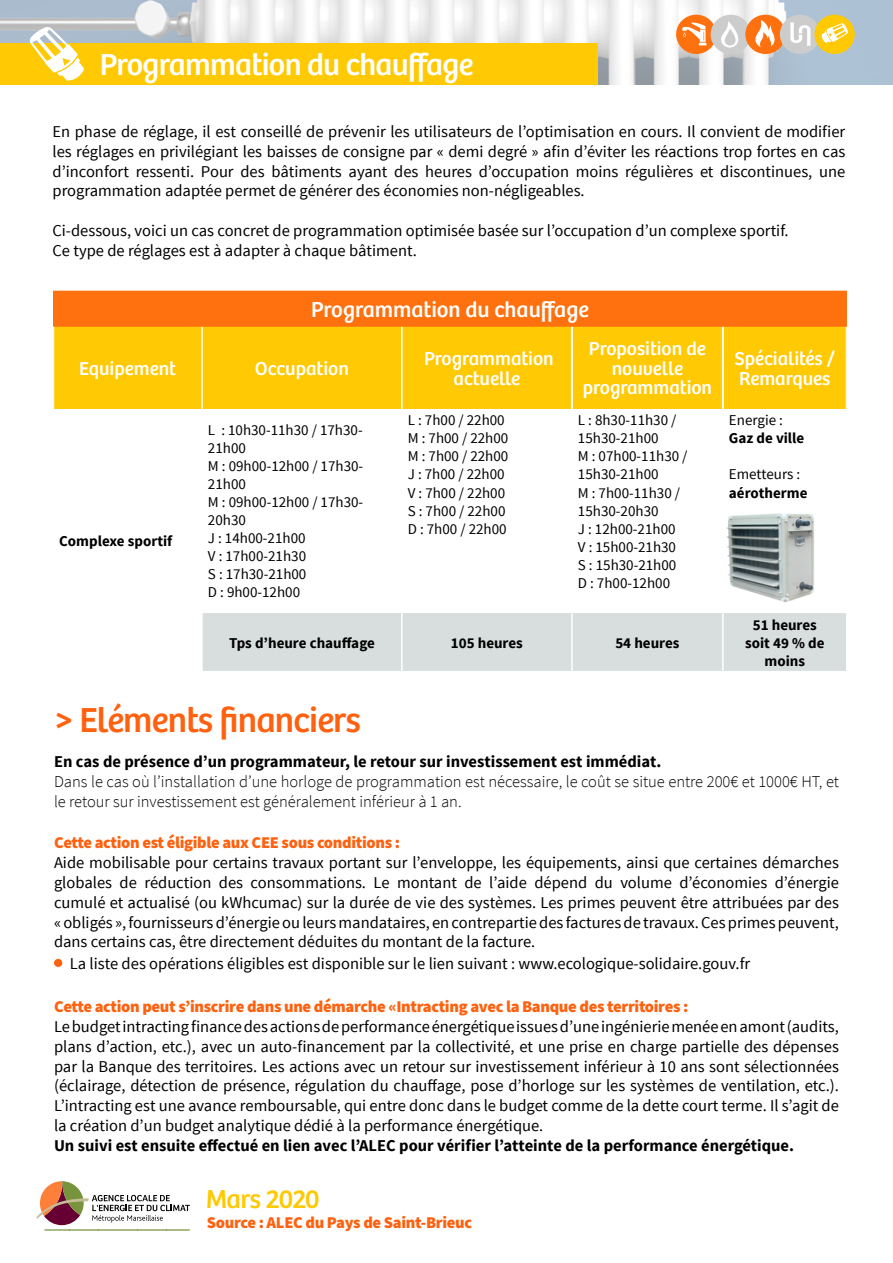
<style>
.page{position:relative;width:893px;height:1263px;background:#fff}
.page>*{position:absolute;margin:0;border:0;box-sizing:border-box;transform-origin:0 0}
.t1{font:36px "Bree";letter-spacing:-.02em;color:#ff610f}
.t2{font:31.5px "Bree";letter-spacing:-.02em;color:#fff}
.t3{font:27px "Bree";letter-spacing:-.03em;color:#ffc904}
.t4{font:22.5px "Bree";color:#fff}
.t5{font:19.5px/19.5px "Bree";color:#fff;text-align:center}
.t6{font:16.5px/19.8px "Source Sans Pro";color:#000;text-align:justify}
.t7{font:700 16.5px "Source Sans Pro";color:#000}
.t8{font:300 16.5px/19.8px "Source Sans Pro";color:#000}
.t9{font:900 16.5px "Source Sans Pro";letter-spacing:-.02em;color:#ff610f}
.t10{font:15px/18px "Source Sans Pro";color:#000}
.t11{font:700 15px/18px "Source Sans Pro";color:#000;text-align:center}
</style>
<div class="page">
<img style="left:0;top:0;width:893px;height:84px">
<div style="left:0;top:43px;width:597px;height:41px;background:#ffc904"></div>
<div style="left:676px;top:15px;width:40px;height:39px;background:#ff710e;border-radius:50%"></div>
<div style="left:711px;top:15px;width:40px;height:39px;background:#ccc;border-radius:50%"></div>
<div style="left:745px;top:15px;width:40px;height:39px;background:#ff710e;border-radius:50%"></div>
<div style="left:780px;top:15px;width:40px;height:39px;background:#ccc;border-radius:50%"></div>
<div style="left:814px;top:15px;width:41px;height:39px;background:#ffc904;border-radius:50%"></div>
<svg style="left:721px;top:21px;width:18px;height:27px"></svg>
<svg style="left:821px;top:23px;width:27px;height:20px"></svg>
<svg style="left:755px;top:20px;width:20px;height:27px"></svg>
<svg style="left:682px;top:22px;width:24px;height:23px"></svg>
<svg style="left:790px;top:23px;width:21px;height:23px"></svg>
<svg style="left:30px;top:27px;width:55px;height:54px"></svg>
<div style="left:53px;top:291px;width:794px;height:36px;background:#ff710e"></div>
<div style="left:55px;top:327px;width:791px;height:82px;background:#ffc904"></div>
<div style="left:203px;top:613px;width:643px;height:58px;background:#d7dedd"></div>
<hr style="left:201px;top:327px;width:2px;height:82px;background:#fff">
<hr style="left:401px;top:327px;width:2px;height:82px;background:#fff">
<hr style="left:571px;top:327px;width:1px;height:82px;background:#fff">
<hr style="left:572px;top:327px;width:1px;height:82px;background:#fff">
<hr style="left:722px;top:327px;width:1px;height:82px;background:#fff">
<hr style="left:723px;top:327px;width:1px;height:82px;background:#fff">
<hr style="left:401px;top:613px;width:2px;height:58px;background:#fff">
<hr style="left:571px;top:613px;width:2px;height:58px;background:#fff">
<hr style="left:722px;top:613px;width:2px;height:58px;background:#fff">
<div style="left:51px;top:289px;width:813px;height:393px;border:2px solid #fff"></div>
<div style="left:54px;top:959px;width:8px;height:8px;background:#ff610f;border-radius:50%"></div>
<hr style="left:45px;top:1230px;width:145px;height:1px;background:#bfbfbf">
<svg style="left:36px;top:1181px;width:154px;height:44px"></svg>
<img style="left:726px;top:513px;width:89px;height:90px">
<h2 class="t2" style="left:100px;top:46px;width:375px">Programmation du chauffage</h2>
<p class="t6" style="left:53px;top:122px;width:794px">En phase de réglage, il est conseillé de prévenir les utilisateurs de l’optimisation en cours. Il convient de modifier les réglages en privilégiant les baisses de consigne par « demi degré » afin d’éviter les réactions trop fortes en cas d’inconfort ressenti. Pour des bâtiments ayant des heures d’occupation moins régulières et discontinues, une programmation adaptée permet de générer des économies non-négligeables.</p>
<p class="t6" style="left:53px;top:221px;width:737px">Ci-dessous, voici un cas concret de programmation optimisée basée sur l’occupation d’un complexe sportif.<br>Ce type de réglages est à adapter à chaque bâtiment.</p>
<h3 class="t4" style="left:311px;top:296px;width:279px">Programmation du chauffage</h3>
<p class="t5" style="left:79px;top:359px;width:98px">Equipement</p>
<p class="t5" style="left:255px;top:359px;width:95px">Occupation</p>
<p class="t5" style="left:424px;top:349px;width:131px">Programmation actuelle</p>
<p class="t5" style="left:583px;top:339px;width:131px">Proposition de nouvelle programmation</p>
<p class="t5" style="left:734px;top:349px;width:102px;text-align:left">Spécialités /<br>Remarques</p>
<p class="t11" style="left:59px;top:532px;width:115px">Complexe sportif</p>
<p class="t10" style="left:208px;top:421px;width:157px">L : 10h30-11h30 / 17h30-<br>21h00<br>M : 09h00-12h00 / 17h30-<br>21h00<br>M : 09h00-12h00 / 17h30-<br>20h30<br>J : 14h00-21h00<br>V : 17h00-21h30<br>S : 17h30-21h00<br>D : 9h00-12h00</p>
<p class="t10" style="left:408px;top:412px;width:102px">L : 7h00 / 22h00<br>M : 7h00 / 22h00<br>M : 7h00 / 22h00<br>J : 7h00 / 22h00<br>V : 7h00 / 22h00<br>S : 7h00 / 22h00<br>D : 7h00 / 22h00</p>
<p class="t10" style="left:578px;top:412px;width:111px">L : 8h30-11h30 /<br>15h30-21h00<br>M : 07h00-11h30 /<br>15h30-21h00<br>M : 7h00-11h30 /<br>15h30-20h30<br>J : 12h00-21h00<br>V : 15h00-21h30<br>S : 15h30-21h00<br>D : 7h00-12h00</p>
<p class="t10" style="left:729px;top:412px;width:56px">Energie :</p>
<p class="t11" style="left:729px;top:430px;width:77px">Gaz de ville</p>
<p class="t10" style="left:729px;top:466px;width:73px">Emetteurs :</p>
<p class="t11" style="left:729px;top:484px;width:80px">aérotherme</p>
<p class="t11" style="left:229px;top:634px;width:147px">Tps d’heure chauffage</p>
<p class="t11" style="left:451px;top:634px;width:73px">105 heures</p>
<p class="t11" style="left:615px;top:634px;width:66px">54 heures</p>
<p class="t11" style="left:745px;top:616px;width:81px">51 heures soit 49 % de moins</p>
<h1 class="t1" style="left:54px;top:699px;width:308px">&gt; Eléments financiers</h1>
<p class="t7" style="left:54px;top:751px;width:609px">En cas de présence d’un programmateur, le retour sur investissement est immédiat.</p>
<p class="t8" style="left:54px;top:772px;width:786px">Dans le cas où l’installation d’une horloge de programmation est nécessaire, le coût se situe entre 200€ et 1000€ HT, et le retour sur investissement est généralement inférieur à 1 an.</p>
<p class="t9" style="left:54px;top:831px;width:348px">Cette action est éligible aux CEE sous conditions :</p>
<p class="t6" style="left:54px;top:853px;width:786px">Aide mobilisable pour certains travaux portant sur l’enveloppe, les équipements, ainsi que certaines démarches globales de réduction des consommations. Le montant de l’aide dépend du volume d’économies d’énergie cumulé et actualisé (ou kWhcumac) sur la durée de vie des systèmes. Les primes peuvent être attribuées par des « obligés », fournisseurs d’énergie ou leurs mandataires, en contrepartie des factures de travaux. Ces primes peuvent, dans certains cas, être directement déduites du montant de la facture.</p>
<p class="t6" style="left:70px;top:954px;width:682px">La liste des opérations éligibles est disponible sur le lien suivant : www.ecologique-solidaire.gouv.fr</p>
<p class="t9" style="left:54px;top:995px;width:636px">Cette action peut s’inscrire dans une démarche «Intracting avec la Banque des territoires :</p>
<p class="t6" style="left:54px;top:1017px;width:786px">Le budget intracting finance des actions de performance énergétique issues d’une ingénierie menée en amont (audits, plans d’action, etc.), avec un auto-financement par la collectivité, et une prise en charge partielle des dépenses par la Banque des territoires. Les actions avec un retour sur investissement inférieur à 10 ans sont sélectionnées (éclairage, détection de présence, régulation du chauffage, pose d’horloge sur les systèmes de ventilation, etc.).<br>L’intracting est une avance remboursable, qui entre donc dans le budget comme de la dette court terme. Il s’agit de la création d’un budget analytique dédié à la performance énergétique.</p>
<p class="t7" style="left:54px;top:1135px;width:742px">Un suivi est ensuite effectué en lien avec l’ALEC pour vérifier l’atteinte de la performance énergétique.</p>
<h3 class="t3" style="left:206px;top:1183px;width:115px">Mars 2020</h3>
<p class="t9" style="left:207px;top:1211px;width:267px">Source : ALEC du Pays de Saint-Brieuc</p>
</div>
